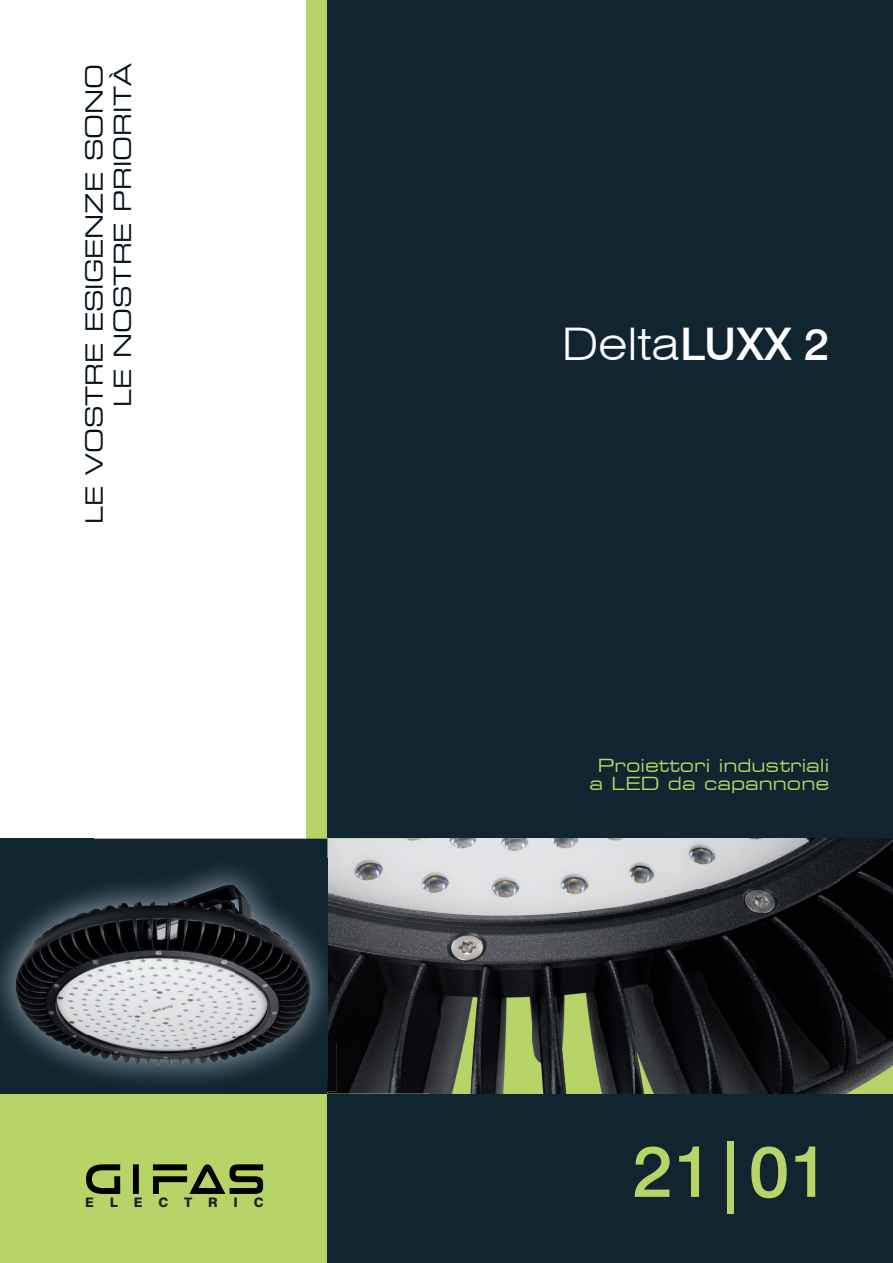
<style>
.page{position:relative;width:893px;height:1263px;background:#fff}
.page>*{position:absolute;margin:0;border:0;box-sizing:border-box;transform-origin:0 0}
.t1{font:500 72px "Swiss 721 BT";color:#b7d468}
.t2{font:300 expanded 45px "Swiss 721 BT";color:#fff}
.t3{font:expanded 23.55px/28.2px "Square 721 BT";color:#05111b;text-align:right}
.t4{font:expanded 18px/18px "Square 721 BT";color:#b7d468;text-align:center}
.t5{font:800 13.2px "Swiss 721 BT";letter-spacing:1.21em;color:#231f20}
.s1{font-weight:500;font-stretch:normal}
</style>
<div class="page">
<div style="left:306px;top:0;width:21px;height:1263px;background:#b7d468"></div>
<div style="left:327px;top:0;width:566px;height:1263px;background:#112530"></div>
<div style="left:0;top:1093px;width:306px;height:170px;background:#b7d468"></div>
<svg style="left:86px;top:1164px;width:34px;height:30px"></svg>
<svg style="left:153px;top:1164px;width:110px;height:30px"></svg>
<svg style="left:133px;top:1164px;width:6px;height:30px"></svg>
<hr style="left:134px;top:1165px;width:4px;height:28px;background:#000">
<img style="left:327px;top:838px;width:514px;height:51px">
<img style="left:841px;top:838px;width:52px;height:204px">
<img style="left:337px;top:889px;width:505px;height:153px">
<img style="left:327px;top:1042px;width:566px;height:51px">
<img style="left:0;top:839px;width:327px;height:252px">
<img style="left:327px;top:858px;width:10px;height:233px">
<img style="left:0;top:838px;width:306px;height:1px">
<svg style="left:306px;top:838px;width:21px;height:1px"></svg>
<p class="t3" style="left:80px;top:524px;width:462px;rotate:-90deg">LE VOSTRE ESIGENZE SONO<br>LE NOSTRE PRIORITÀ</p>
<p class="t5" style="left:85px;top:1194px;width:180px">ELECTRIC</p>
<h2 class="t2" style="left:562px;top:317px;width:269px">Delta<span class="s1">LUXX 2</span></h2>
<p class="t4" style="left:589px;top:756px;width:241px">Proiettori industriali a LED da capannone</p>
<h1 class="t1" style="left:633px;top:1127px;width:198px">21|01</h1>
</div>
